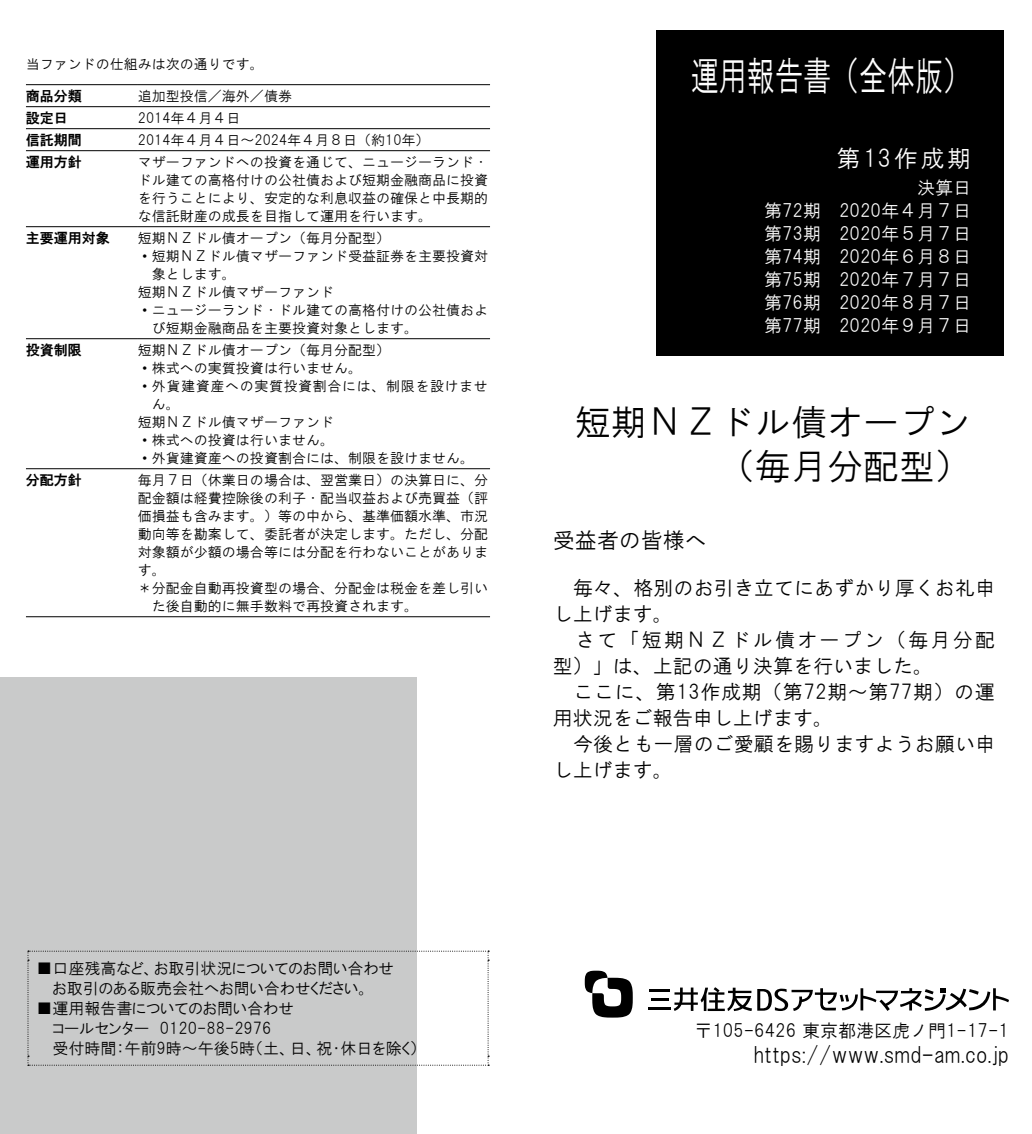
<style>
.page{position:relative;width:1032px;height:1134px;background:#fff}
.page>*{position:absolute;margin:0;border:0;box-sizing:border-box;transform-origin:0 0}
.t1{font:40px "HGS Gothic M";color:#fff;scale:.7 1}
.t2{font:36px/44px "HGS Gothic M";color:#000;text-align:right}
.t3{font:24px "HGS Gothic M";letter-spacing:.11em;color:#fff}
.t4{font:22px "HGS Gothic M";color:#000}
.t5{font:20px/26px "HGS Gothic M";letter-spacing:.005em;color:#000}
.t6{font:18px/23px "HGS Gothic M";color:#fff;text-align:justify}
.t7{font:18px "HGS Gothic M";color:#000}
.t8{font:16px/20px "HGP Gothic M";color:#000;text-align:center}
.t9{font:14px/18px "HGS Gothic M";color:#000;text-align:justify}
.t10{font:14px "HGS Gothic E";color:#000}
.t11{font:14px "HGS Gothic M";letter-spacing:.045em;color:#000}
.s1{font-family:"HGS Soei Kakugothic UB"}
</style>
<div class="page">
<div style="left:656px;top:30px;width:347px;height:325px;background:#000"></div>
<div style="left:0;top:678px;width:416px;height:456px;background:#c9caca"></div>
<svg style="left:585px;top:971px;width:48px;height:46px"></svg>
<hr style="left:649px;top:989px;width:21px;height:3px;background:#000">
<hr style="left:648px;top:1007px;width:23px;height:3px;background:#000">
<hr style="left:650px;top:998px;width:18px;height:3px;background:#000">
<svg style="left:674px;top:987px;width:335px;height:24px"></svg>
<svg style="left:28px;top:951px;width:461px;height:115px"></svg>
<hr style="left:26px;top:84px;width:112px;height:1px;background:#000">
<hr style="left:138px;top:84px;width:352px;height:1px;background:#000">
<hr style="left:26px;top:106px;width:112px;height:1px;background:#000">
<hr style="left:138px;top:106px;width:352px;height:1px;background:#000">
<hr style="left:26px;top:128px;width:112px;height:1px;background:#000">
<hr style="left:138px;top:128px;width:352px;height:1px;background:#000">
<hr style="left:26px;top:150px;width:112px;height:1px;background:#000">
<hr style="left:138px;top:150px;width:352px;height:1px;background:#000">
<hr style="left:26px;top:226px;width:112px;height:1px;background:#000">
<hr style="left:138px;top:226px;width:352px;height:1px;background:#000">
<hr style="left:26px;top:338px;width:112px;height:1px;background:#000">
<hr style="left:138px;top:338px;width:352px;height:1px;background:#000">
<hr style="left:26px;top:468px;width:112px;height:1px;background:#000">
<hr style="left:138px;top:468px;width:352px;height:1px;background:#000">
<hr style="left:26px;top:616px;width:112px;height:1px;background:#000">
<hr style="left:138px;top:616px;width:352px;height:1px;background:#000">
<p class="t9" style="left:26px;top:55px;width:239px">当ファンドの仕組みは次の通りです。</p>
<p class="t10" style="left:26px;top:89px;width:57px">商品分類</p>
<p class="t9" style="left:138px;top:87px;width:155px">追加型投信／海外／債券</p>
<p class="t10" style="left:26px;top:111px;width:44px">設定日</p>
<p class="t9" style="left:138px;top:109px;width:104px">2014年４月４日</p>
<p class="t10" style="left:26px;top:133px;width:57px">信託期間</p>
<p class="t9" style="left:138px;top:131px;width:293px">2014年４月４日～2024年４月８日（約10年）</p>
<p class="t10" style="left:26px;top:155px;width:57px">運用方針</p>
<p class="t9" style="left:138px;top:153px;width:351px">マザーファンドへの投資を通じて、ニュージーランド・ドル建ての高格付けの公社債および短期金融商品に投資を行うことにより、安定的な利息収益の確保と中長期的な信託財産の成長を目指して運用を行います。</p>
<p class="t10" style="left:26px;top:231px;width:85px">主要運用対象</p>
<p class="t9" style="left:138px;top:229px;width:253px">短期ＮＺドル債オープン（毎月分配型）</p>
<p class="t9" style="left:138px;top:247px;width:351px"><span class="s1">・</span>短期ＮＺドル債マザーファンド受益証券を主要投資対</p>
<p class="t9" style="left:152px;top:265px;width:85px">象とします。</p>
<p class="t9" style="left:138px;top:283px;width:197px">短期ＮＺドル債マザーファンド</p>
<p class="t9" style="left:138px;top:301px;width:351px"><span class="s1">・</span>ニュージーランド・ドル建ての高格付けの公社債およ</p>
<p class="t9" style="left:152px;top:319px;width:267px">び短期金融商品を主要投資対象とします。</p>
<p class="t10" style="left:26px;top:343px;width:57px">投資制限</p>
<p class="t9" style="left:138px;top:341px;width:253px">短期ＮＺドル債オープン（毎月分配型）</p>
<p class="t9" style="left:138px;top:359px;width:225px"><span class="s1">・</span>株式への実質投資は行いません。</p>
<p class="t11" style="left:138px;top:379px;width:351px"><span class="s1">・</span>外貨建資産への実質投資割合には、制限を設けませ</p>
<p class="t9" style="left:152px;top:395px;width:29px">ん。</p>
<p class="t9" style="left:138px;top:413px;width:197px">短期ＮＺドル債マザーファンド</p>
<p class="t9" style="left:138px;top:431px;width:197px"><span class="s1">・</span>株式への投資は行いません。</p>
<p class="t9" style="left:138px;top:449px;width:337px"><span class="s1">・</span>外貨建資産への投資割合には、制限を設けません。</p>
<p class="t10" style="left:26px;top:473px;width:57px">分配方針</p>
<p class="t9" style="left:138px;top:471px;width:351px">毎月７日（休業日の場合は、翌営業日）の決算日に、分</p>
<p class="t9" style="left:138px;top:489px;width:351px">配金額は経費控除後の利子・配当収益および売買益（評</p>
<p class="t9" style="left:138px;top:507px;width:351px">価損益も含みます。）等の中から、基準価額水準、市況</p>
<p class="t9" style="left:138px;top:525px;width:351px">動向等を勘案して、委託者が決定します。ただし、分配</p>
<p class="t9" style="left:138px;top:543px;width:351px">対象額が少額の場合等には分配を行わないことがありま</p>
<p class="t9" style="left:138px;top:561px;width:29px">す。</p>
<p class="t9" style="left:138px;top:579px;width:351px">＊分配金自動再投資型の場合、分配金は税金を差し引い</p>
<p class="t9" style="left:152px;top:597px;width:267px">た後自動的に無手数料で再投資されます。</p>
<h1 class="t1" style="left:691px;top:56px;width:402px">運用報告書（全体版）</h1>
<h3 class="t3" style="left:836px;top:146px;width:136px">第13作成期</h3>
<p class="t6" style="left:764px;top:176px;width:208px;text-indent:153px">決算日第72期　2020年４月７日第73期　2020年５月７日第74期　2020年６月８日第75期　2020年７月７日第76期　2020年８月７日第77期　2020年９月７日</p>
<h2 class="t2" style="left:575px;top:400px;width:397px">短期ＮＺドル債オープン（毎月分配型）</h2>
<h3 class="t4" style="left:553px;top:529px;width:155px">受益者の皆様へ</h3>
<h3 class="t5" style="left:553px;top:575px;width:444px">　毎々、格別のお引き立てにあずかり厚くお礼申し上げます。<br>　さて「短期ＮＺドル債オープン（毎月分配型）」は、上記の通り決算を行いました。<br>　ここに、第13作成期（第72期～第77期）の運用状況をご報告申し上げます。<br>　今後とも一層のご愛顧を賜りますようお願い申し上げます。</h3>
<p class="t8" style="left:37px;top:958px;width:359px">■口座残高など、お取引状況についてのお問い合わせお取引のある販売会社へお問い合わせください。</p>
<p class="t8" style="left:53px;top:998px;width:367px;text-align:left;text-indent:-16px">■運用報告書についてのお問い合わせ<br>コールセンター　0120-88-2976<br>受付時間：午前9時～午後5時（土、日、祝・休日を除く）</p>
<p class="t7" style="left:694px;top:1021px;width:316px">〒105-6426 東京都港区虎ノ門1-17-1</p>
<h3 class="t4" style="left:754px;top:1043px;width:257px">https://www.smd-am.co.jp</h3>
</div>
